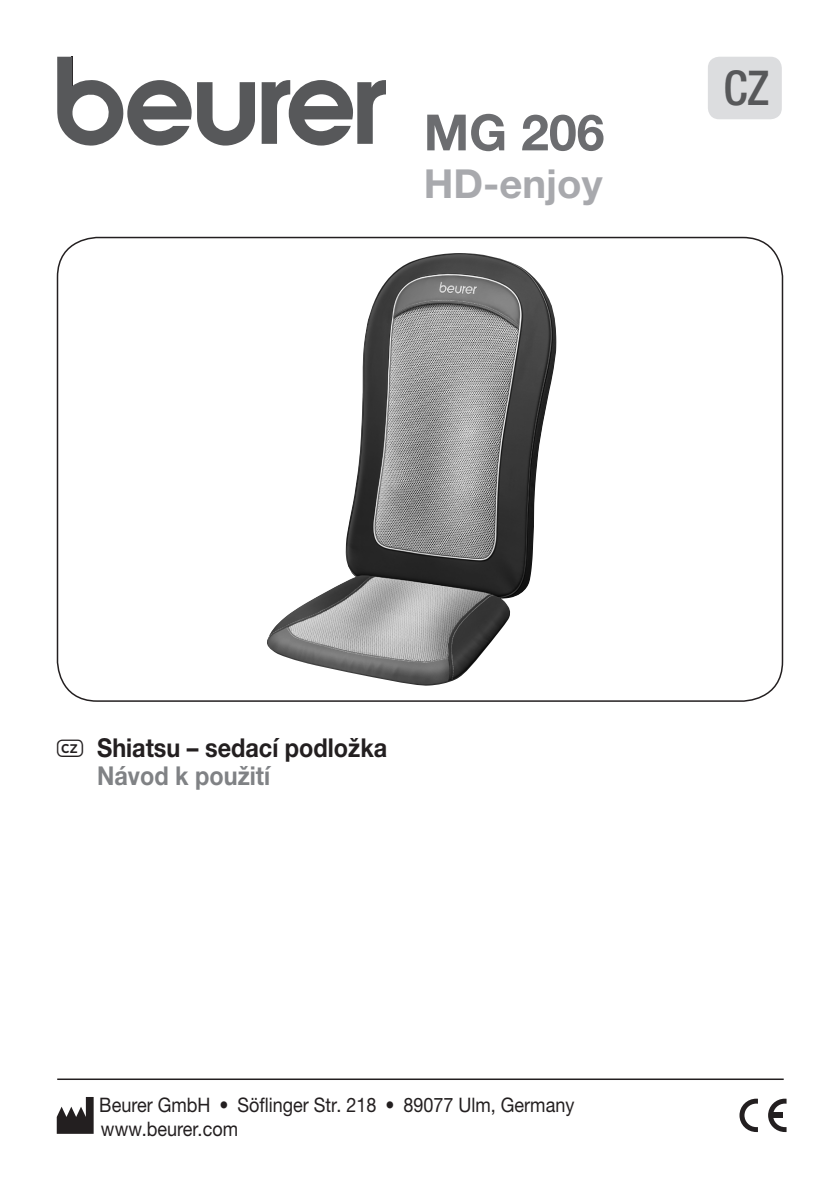
<style>
.page{position:relative;width:840px;height:1191px;background:#fff}
.page>*{position:absolute;margin:0;border:0;box-sizing:border-box;transform-origin:0 0}
.t1{font:700 50px "Helvetica Neue LTW1 G";color:#6c6d70}
.t2{font:500 condensed 48px "Helvetica Neue LT Pro";color:#57585a}
.t3{font:700 40px "Helvetica Neue LTW1 G";color:#a8a9ad}
.t4{font:700 26px/28px "Helvetica Neue LT Pro";color:#231f20;scale:.9 1}
.t5{font:20px/24px "Helvetica Neue LTW1 G";color:#231f20;scale:.9 1}
.s1{font-family:"Laend Beurer 2012";font-weight:400;font-style:italic}
.s2{color:#808285}
</style>
<div class="page">
<svg style="left:197px;top:82px;width:58px;height:64px"></svg>
<svg style="left:57px;top:57px;width:134px;height:89px"></svg>
<svg style="left:261px;top:80px;width:125px;height:66px"></svg>
<div style="left:707px;top:57px;width:74px;height:62px;background:#dcdddf;border-radius:11px"></div>
<svg style="left:768px;top:1098px;width:18px;height:34px"></svg>
<div style="left:771px;top:1112px;width:11px;height:5px;background:#231f20"></div>
<svg style="left:739px;top:1098px;width:18px;height:34px"></svg>
<hr style="left:57px;top:1078px;width:726px;height:2px;background:#231f20">
<svg style="left:57px;top:1097px;width:37px;height:36px"></svg>
<img style="left:267px;top:253px;width:289px;height:433px">
<h1 class="t1" style="left:423px;top:102px;width:182px">MG 206</h1>
<h3 class="t3" style="left:423px;top:159px;width:180px">HD-enjoy</h3>
<h2 class="t2" style="left:723px;top:59px;width:47px">CZ</h2>
<h3 class="t4" style="left:97px;top:733px;width:324px;text-indent:-40px"><span class="s1">z</span> Shiatsu – sedací podložka<br><span class="s2">Návod k použití</span></h3>
<p class="t5" style="left:99px;top:1092px;width:529px">Beurer GmbH • Söflinger Str. 218 • 89077 Ulm, Germany www.beurer.com</p>
</div>
